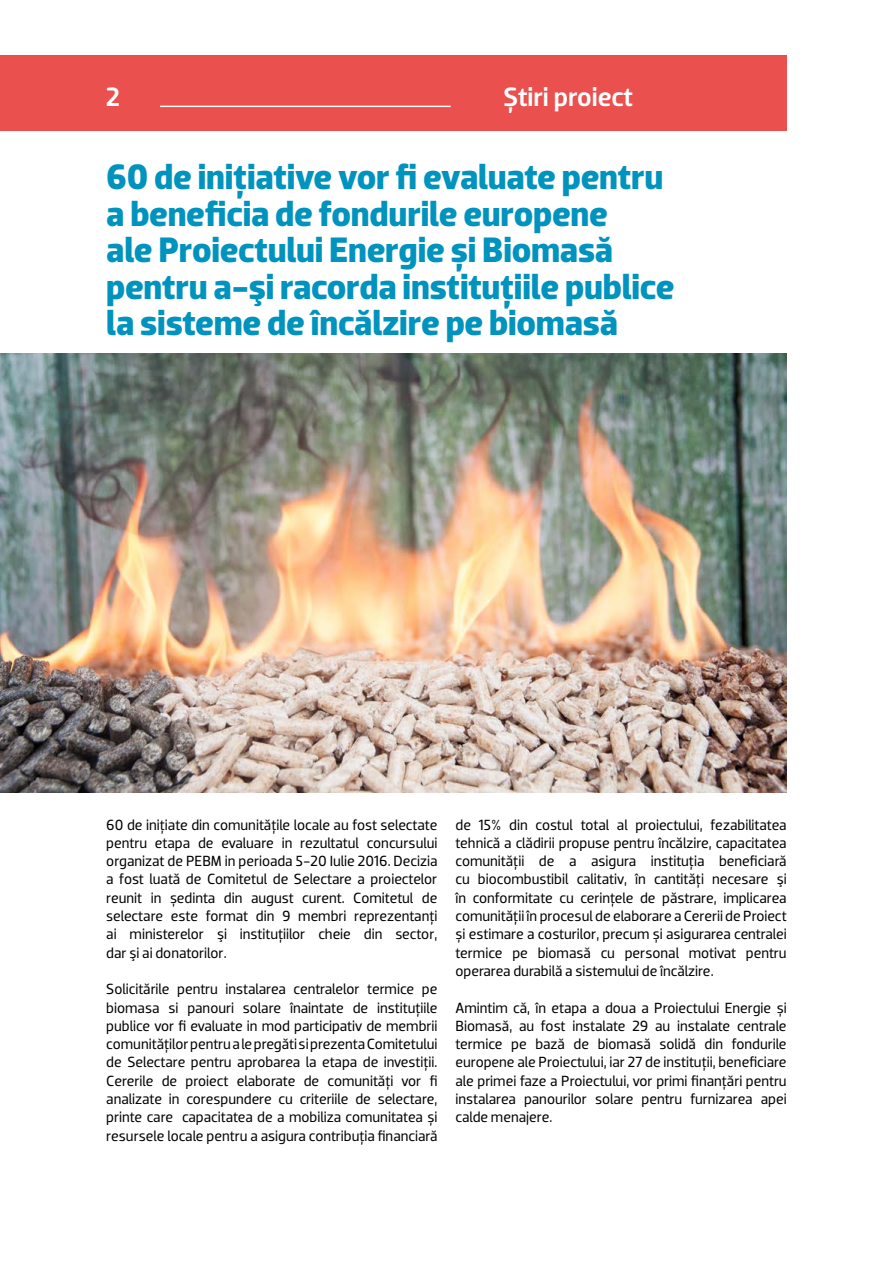
<style>
.page{position:relative;width:893px;height:1263px;background:#fff}
.page>*{position:absolute;margin:0;border:0;box-sizing:border-box;transform-origin:0 0}
.t1{font:700 36px/36.6px "Dobra";letter-spacing:-.01em;color:#0093be}
.t2{font:500 27px "Dobra";color:#fff}
.t3{font:15px/18.3px "Dobra";color:#000;text-align:justify}
</style>
<div class="page">
<div style="left:0;top:55px;width:786px;height:75px;background:#e9504e"></div>
<hr style="left:160px;top:106px;width:291px;height:1px;background:#fff">
<img style="left:0;top:354px;width:786px;height:439px">
<h2 class="t2" style="left:106px;top:81px;width:15px">2</h2>
<h2 class="t2" style="left:503px;top:81px;width:131px">Știri proiect</h2>
<h1 class="t1" style="left:106px;top:159px;width:570px">60 de inițiative vor fi evaluate pentru a beneficia de fondurile europene<br>ale Proiectului Energie și Biomasă pentru a-şi racorda instituţiile publice la sisteme de încălzire pe biomasă</h1>
<p class="t3" style="left:106px;top:815px;width:333px">60 de inițiate din comunitățile locale au fost selectate pentru etapa de evaluare in rezultatul concursului organizat de PEBM in perioada 5-20 Iulie 2016. Decizia a fost luată de Comitetul de Selectare a proiectelor reunit in ședinta din august curent. Comitetul de selectare este format din 9 membri reprezentanți ai ministerelor şi instituţiilor cheie din sector, dar şi ai donatorilor.</p>
<p class="t3" style="left:106px;top:980px;width:333px">Solicitările pentru instalarea centralelor termice pe biomasa si panouri solare înaintate de instituțiile publice vor fi evaluate in mod participativ de membrii comunităților pentru a le pregăti si prezenta Comitetului de Selectare pentru aprobarea la etapa de investiții.<br>Cererile de proiect elaborate de comunități vor fi analizate in corespundere cu criteriile de selectare, printe care capacitatea de a mobiliza comunitatea și resursele locale pentru a asigura contribuţia financiară</p>
<p class="t3" style="left:455px;top:815px;width:333px">de 15% din costul total al proiectului, fezabilitatea tehnică a clădirii propuse pentru încălzire, capacitatea comunității de a asigura instituția beneficiară cu biocombustibil calitativ, în cantități necesare şi în conformitate cu cerinţele de păstrare, implicarea comunității în procesul de elaborare a Cererii de Proiect și estimare a costurilor, precum și asigurarea centralei termice pe biomasă cu personal motivat pentru operarea durabilă a sistemului de încălzire.</p>
<p class="t3" style="left:455px;top:998px;width:333px">Amintim că, în etapa a doua a Proiectului Energie și Biomasă, au fost instalate 29 au instalate centrale termice pe bază de biomasă solidă din fondurile europene ale Proiectului, iar 27 de instituții, beneficiare ale primei faze a Proiectului, vor primi finanțări pentru instalarea panourilor solare pentru furnizarea apei calde menajere.</p>
</div>
